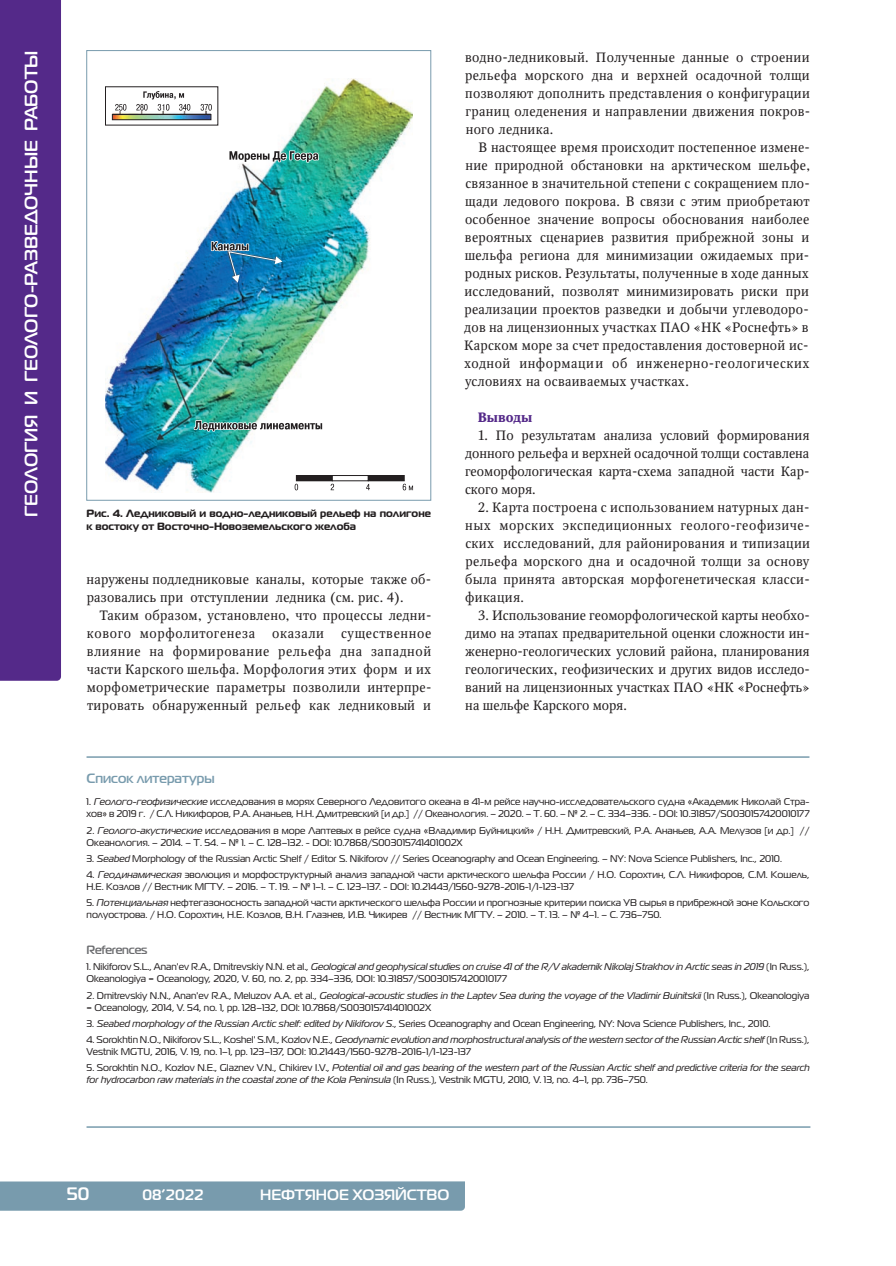
<style>
.page{position:relative;width:896px;height:1266px;background:#fff}
.page>*{position:absolute;margin:0;border:0;box-sizing:border-box;transform-origin:0 0}
.t1{font:700 18px "Magistral C";color:#fff}
.t2{font:700 15px "Magistral C";color:#fff}
.t3{font:13.5px/18px "Octava C";letter-spacing:.015em;color:#231f20;text-align:justify}
.t4{font:700 13.5px "Magistral C";color:#789bad}
.t5{font:13.5px "Octava C";letter-spacing:.045em;color:#231f20}
.t6{font:700 13.5px "Octava C";color:#542989}
.t7{font:700 12px "Magistral C";letter-spacing:-.02em;color:#6c6d70}
.t8{font:700 10.5px/13.5px "Magistral";color:#231f20}
.t9{font:9.75px/12px "Magistral";color:#231f20}
.t10{font:italic 9.75px/12px "Magistral";color:#231f20}
.s1{font-style:italic}
.s2{font-style:normal}
</style>
<div class="page">
<div style="left:0;top:1181px;width:465px;height:30px;background:#789bad"></div>
<hr style="left:87px;top:756px;width:722px;height:2px;background:#789bad">
<img style="left:106px;top:79px;width:307px;height:414px">
<svg style="left:228px;top:143px;width:92px;height:22px"></svg>
<svg style="left:193px;top:415px;width:131px;height:23px"></svg>
<svg style="left:210px;top:240px;width:72px;height:43px;background:#217bb0"></svg>
<div style="left:296px;top:475px;width:36px;height:6px;background:#231f20"></div>
<div style="left:332px;top:475px;width:36px;height:6px;background:#fff"></div>
<div style="left:332px;top:475px;width:37px;height:6px;border:1px solid #231f20"></div>
<div style="left:368px;top:475px;width:36px;height:6px;background:#231f20"></div>
<svg style="left:295px;top:484px;width:3px;height:6px"></svg>
<svg style="left:331px;top:484px;width:3px;height:6px"></svg>
<svg style="left:366px;top:484px;width:4px;height:6px"></svg>
<svg style="left:403px;top:484px;width:10px;height:6px"></svg>
<div style="left:105px;top:87px;width:113px;height:38px;background:#fff"></div>
<img style="left:112px;top:112px;width:99px;height:6px">
<div style="left:112px;top:114px;width:99px;height:6px;border:1px solid #231f20"></div>
<svg style="left:115px;top:104px;width:11px;height:7px"></svg>
<svg style="left:201px;top:104px;width:11px;height:7px"></svg>
<svg style="left:136px;top:91px;width:54px;height:20px"></svg>
<div style="left:87px;top:50px;width:344px;height:450px;border:1px solid #789bad"></div>
<hr style="left:87px;top:1126px;width:723px;height:2px;background:#789bad">
<div style="left:0;top:0;width:61px;height:681px;background:#542989"></div>
<h1 class="t1" style="left:21px;top:517px;width:468px;rotate:-90deg">ГЕОЛОГИЯ И ГЕОЛОГО-РАЗВЕДОЧНЫЕ РАБОТЫ</h1>
<p class="t8" style="left:87px;top:507px;width:346px">Рис. 4. Ледниковый и водно-ледниковый рельеф на полигоне к востоку от Восточно-Новоземельского желоба</p>
<h3 class="t3" style="left:87px;top:572px;width:346px">наружены подледниковые каналы, которые также об&shy;разовались при отступлении ледника (см. рис. 4).</h3>
<h3 class="t3" style="left:87px;top:608px;width:346px;text-indent:13px">Таким образом, установлено, что процессы ледни&shy;кового морфолитогенеза</h3>
<h3 class="t3" style="left:87px;top:626px;width:346px;text-indent:254px">существенное влияние на формирование рельефа дна западной части Карского шельфа. Морфология этих форм и их морфометрические параметры позволили интерпре&shy;тировать обнаруженный рельеф как ледниковый и</h3>
<h3 class="t5" style="left:272px;top:628px;width:53px">оказали</h3>
<h3 class="t3" style="left:465px;top:50px;width:347px">водно-ледниковый. Полученные данные о строении рельефа морского дна и верхней осадочной толщи позволяют дополнить представления о конфигурации границ оледенения и направлении движения покров&shy;ного ледника.</h3>
<p class="t3" style="left:464px;top:140px;width:347px;text-indent:14px">В настоящее время происходит постепенное измене&shy;ние природной обстановки на арктическом шельфе, связанное в значительной степени с сокращением пло&shy;щади ледового покрова. В связи с этим приобретают особенное значение вопросы обоснования наиболее вероятных сценариев развития прибрежной зоны и шельфа региона для минимизации ожидаемых при&shy;родных рисков. Результаты, полученные в ходе данных исследований, позволят минимизировать риски при реализации проектов разведки и добычи углеводоро&shy;дов на лицензионных участках ПАО «НК «Роснефть» в Карском море за счет предоставления достоверной ис&shy;ходной информации об инженерно-геологических условиях на осваиваемых участках.</p>
<h3 class="t6" style="left:478px;top:412px;width:56px">Выводы</h3>
<h3 class="t3" style="left:465px;top:428px;width:346px;text-indent:13px">1. По результатам анализа условий формирования донного рельефа и верхней осадочной толщи составлена геоморфологическая карта-схема западной части Кар&shy;ского моря.</h3>
<p class="t3" style="left:465px;top:500px;width:346px;text-indent:13px">2. Карта построена с использованием натурных дан&shy;ных морских экспедиционных геолого-геофизиче&shy;ских исследований, для районирования и типизации рельефа морского дна и осадочной толщи за основу была принята авторская морфогенетическая класси&shy;фикация.</p>
<p class="t3" style="left:465px;top:608px;width:346px;text-indent:13px">3. Использование геоморфологической карты необхо&shy;димо на этапах предварительной оценки сложности ин&shy;женерно-геологических условий района, планирования геологических, геофизических и других видов исследо&shy;ваний на лицензионных участках ПАО «НК «Роснефть» на шельфе Карского моря.</p>
<h3 class="t4" style="left:87px;top:771px;width:129px">Список литературы</h3>
<p class="t9" style="left:87px;top:797px;width:724px">1. <span class="s1">Геолого-геофизические</span> исследования в морях Cеверного Ледовитого океана в 41-м рейсе научно-исследовательского судна «Академик Николай Стра&shy;хов» в 2019 г. / С.Л. Никифоров, Р.А. Ананьев, Н.Н. Дмитревский [и др.] // Океанология. – 2020. – Т. 60. – № 2. – С. 334–336. - DOI: 10.31857/S0030157420010177</p>
<p class="t9" style="left:86px;top:825px;width:724px">2. <span class="s1">Геолого-акустические</span> исследования в море Лаптевых в рейсе судна «Владимир Буйницкий» / Н.Н. Дмитревский, Р.А. Ананьев, А.А. Мелузов [и др.] //<br>Океанология. – 2014. – Т. 54. – № 1. – С. 128–132. - DOI: 10.7868/S003015741401002X</p>
<p class="t9" style="left:86px;top:853px;width:697px">3. <span class="s1">Seabed</span> Morphology of the Russian Arctic Shelf / Editor S. Nikiforov // Series Oceanography and Ocean Engineering. – NY: Nova Science Publishers, Inc., 2010.</p>
<p class="t9" style="left:87px;top:870px;width:724px">4. <span class="s1">Геодинамическая</span> эволюция и морфоструктурный анализ западной части арктического шельфа России / Н.О. Сорохтин, С.Л. Никифоров, С.М. Кошель,<br>Н.Е. Козлов // Вестник МГТУ. – 2016. – Т. 19. – № 1–1. – С. 123–137. - DOI: 10.21443/1560-9278-2016-1/1-123-137</p>
<p class="t9" style="left:87px;top:898px;width:724px">5. <span class="s1">Потенциальная</span> нефтегазоносность западной части арктического шельфа России и прогнозные критерии поиска УВ сырья в прибрежной зоне Кольского полуострова. / Н.О. Сорохтин, Н.Е. Козлов, В.Н. Глазнев, И.В. Чикирев // Вестник МГТУ. – 2010. – Т. 13. – № 4–1. – С. 736–750.</p>
<p class="t7" style="left:87px;top:943px;width:63px">References</p>
<p class="t9" style="left:87px;top:962px;width:724px">1. Nikiforov S.L., Anan'ev R.A., Dmitrevskiy N.N. et al., <span class="s1">Geological and geophysical studies on cruise 41 of the R/V akademik Nikolaj Strakhov in Arctic seas in 2019</span> (In Russ.),<br>Okeanologiya = Oceanology, 2020, V. 60, no. 2, pp. 334–336, DOI: 10.31857/S0030157420010177</p>
<p class="t9" style="left:87px;top:990px;width:724px">2. Dmitrevskiy N.N., Anan'ev R.A., Meluzov A.A. et al., <span class="s1">Geological-acoustic studies in the Laptev Sea during the voyage of the Vladimir Buinitskii</span> (In Russ.), Okeanologiya = Oceanology, 2014, V. 54, no. 1, pp. 128–132, DOI: 10.7868/S003015741401002X</p>
<p class="t9" style="left:87px;top:1018px;width:685px">3. <span class="s1">Seabed morphology of the Russian Arctic shelf: edited by Nikiforov S.</span>, Series Oceanography and Ocean Engineering, NY: Nova Science Publishers, Inc., 2010.</p>
<p class="t9" style="left:87px;top:1034px;width:724px">4. Sorokhtin N.O., Nikiforov S.L., Koshel' S.M., Kozlov N.E., <span class="s1">Geodynamic evolution and morphostructural analysis of the western sector of the Russian Arctic shelf</span> (In Russ.),<br>Vestnik MGTU, 2016, V. 19, no. 1–1, pp. 123–137, DOI: 10.21443/1560-9278-2016-1/1-123-137</p>
<p class="t10" style="left:87px;top:1063px;width:724px"><span class="s2">5. Sorokhtin N.O., Kozlov N.E., Glaznev V.N., Chikirev I.V.,</span> Potential oil and gas bearing of the western part of the Russian Arctic shelf and predictive criteria for the search for hydrocarbon raw materials in the coastal zone of the Kola Peninsula <span class="s2">(In Russ.), Vestnik MGTU, 2010, V. 13, no. 4–1, pp. 736–750.</span></p>
<h1 class="t1" style="left:67px;top:1183px;width:24px">50</h1>
<h2 class="t2" style="left:143px;top:1186px;width:62px">08’2022</h2>
<h2 class="t2" style="left:260px;top:1186px;width:191px">НЕФТЯНОЕ ХОЗЯЙСТВО</h2>
</div>
